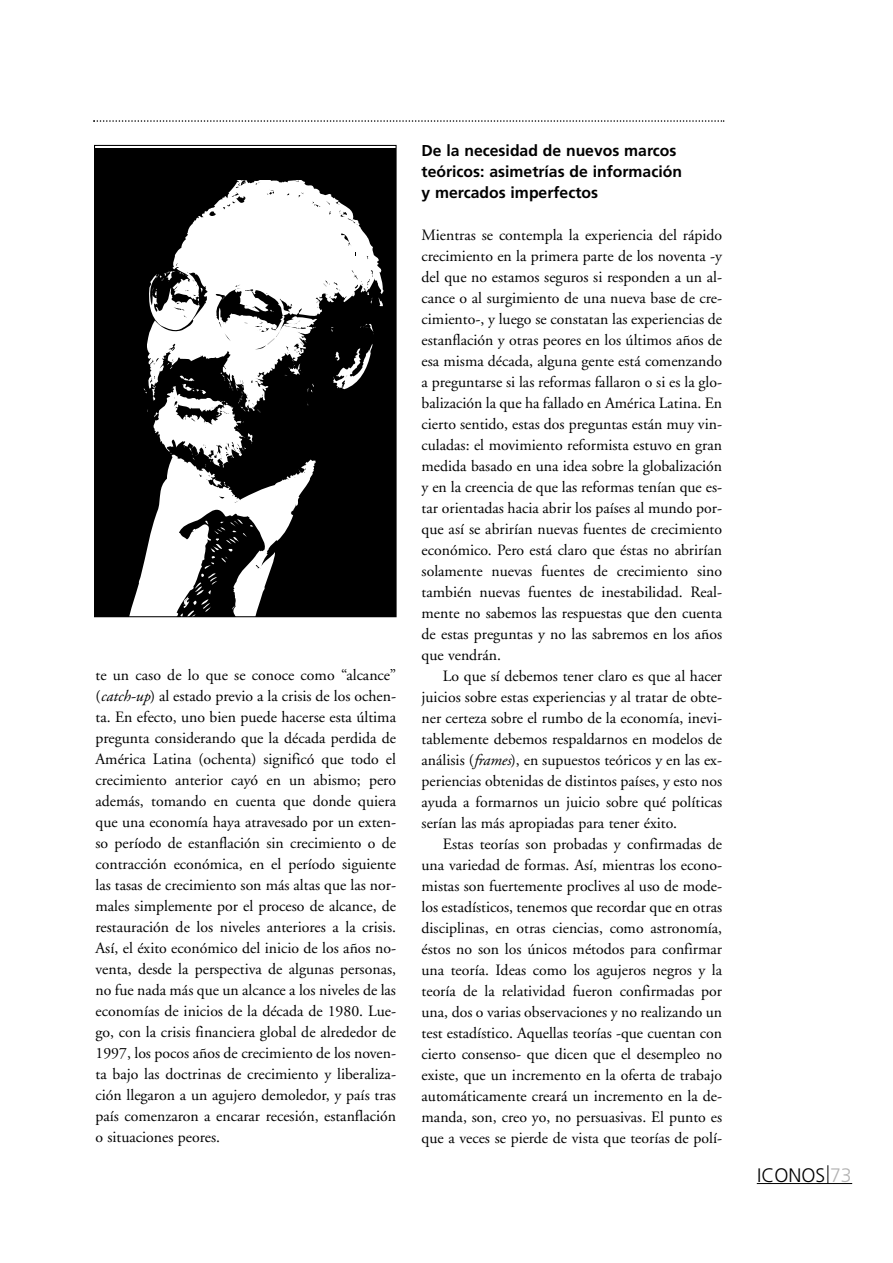
<style>
.page{position:relative;width:893px;height:1263px;background:#fff}
.page>*{position:absolute;margin:0;border:0;box-sizing:border-box;transform-origin:0 0}
.t1{font:300 19.5px "Frutiger";color:#000}
.t2{font:15.75px/21px "Adobe Garamond";color:#000;text-align:justify}
.t3{font:700 15.75px/21px "Frutiger";color:#000}
.s1{font-style:italic}
.s2{color:#b3b3b3}
</style>
<div class="page">
<hr style="left:756px;top:1183px;width:96px;height:1px;background:#000">
<svg style="left:827px;top:1165px;width:1px;height:18px"></svg>
<svg style="left:93px;top:120px;width:631px;height:2px"></svg>
<svg style="left:96px;top:180px;width:298px;height:435px;fill:#000"></svg>
<svg style="left:326px;top:201px;width:4px;height:4px"></svg>
<svg style="left:311px;top:202px;width:9px;height:5px"></svg>
<svg style="left:223px;top:180px;width:80px;height:30px"></svg>
<svg style="left:338px;top:210px;width:9px;height:8px"></svg>
<svg style="left:209px;top:210px;width:8px;height:7px"></svg>
<svg style="left:341px;top:234px;width:10px;height:12px"></svg>
<svg style="left:366px;top:256px;width:4px;height:4px"></svg>
<svg style="left:371px;top:270px;width:4px;height:7px"></svg>
<svg style="left:351px;top:270px;width:7px;height:10px"></svg>
<svg style="left:323px;top:281px;width:17px;height:10px"></svg>
<svg style="left:378px;top:297px;width:5px;height:10px"></svg>
<svg style="left:367px;top:292px;width:5px;height:13px"></svg>
<svg style="left:148px;top:263px;width:57px;height:70px"></svg>
<svg style="left:293px;top:321px;width:7px;height:4px"></svg>
<svg style="left:360px;top:322px;width:14px;height:13px"></svg>
<svg style="left:330px;top:327px;width:4px;height:5px"></svg>
<svg style="left:255px;top:321px;width:14px;height:11px"></svg>
<svg style="left:219px;top:322px;width:12px;height:19px"></svg>
<svg style="left:255px;top:339px;width:19px;height:10px"></svg>
<svg style="left:284px;top:359px;width:19px;height:19px"></svg>
<svg style="left:333px;top:344px;width:40px;height:45px"></svg>
<svg style="left:306px;top:384px;width:9px;height:8px"></svg>
<svg style="left:144px;top:356px;width:116px;height:111px"></svg>
<svg style="left:298px;top:469px;width:4px;height:3px"></svg>
<svg style="left:212px;top:478px;width:19px;height:10px"></svg>
<svg style="left:172px;top:495px;width:94px;height:120px"></svg>
<div style="left:95px;top:148px;width:300px;height:32px;background:#000"></div>
<div style="left:94px;top:145px;width:302px;height:472px;border:1px solid #000"></div>
<p class="t2" style="left:95px;top:666px;width:302px">te un caso de lo que se conoce como “alcance” (<span class="s1">catch-up</span>) al estado previo a la crisis de los ochen&shy;ta. En efecto, uno bien puede hacerse esta última pregunta considerando que la década perdida de América Latina (ochenta) significó que todo el crecimiento anterior cayó en un abismo; pero además, tomando en cuenta que donde quiera que una economía haya atravesado por un exten&shy;so período de estanflación sin crecimiento o de contracción económica, en el período siguiente las tasas de crecimiento son más altas que las nor&shy;males simplemente por el proceso de alcance, de restauración de los niveles anteriores a la crisis.<br>Así, el éxito económico del inicio de los años no&shy;venta, desde la perspectiva de algunas personas, no fue nada más que un alcance a los niveles de las economías de inicios de la década de 1980. Lue&shy;go, con la crisis financiera global de alrededor de 1997, los pocos años de crecimiento de los noven&shy;ta bajo las doctrinas de crecimiento y liberaliza&shy;ción llegaron a un agujero demoledor, y país tras país comenzaron a encarar recesión, estanflación o situaciones peores.</p>
<p class="t3" style="left:421px;top:141px;width:262px">De la necesidad de nuevos marcos teóricos: asimetrías de información y mercados imperfectos</p>
<p class="t2" style="left:421px;top:226px;width:302px">Mientras se contempla la experiencia del rápido crecimiento en la primera parte de los noventa -y del que no estamos seguros si responden a un al&shy;cance o al surgimiento de una nueva base de cre&shy;cimiento-, y luego se constatan las experiencias de estanflación y otras peores en los últimos años de esa misma década, alguna gente está comenzando a preguntarse si las reformas fallaron o si es la glo&shy;balización la que ha fallado en América Latina. En cierto sentido, estas dos preguntas están muy vin&shy;culadas: el movimiento reformista estuvo en gran medida basado en una idea sobre la globalización y en la creencia de que las reformas tenían que es&shy;tar orientadas hacia abrir los países al mundo por&shy;que así se abrirían nuevas fuentes de crecimiento económico. Pero está claro que éstas no abrirían solamente nuevas fuentes de crecimiento sino también nuevas fuentes de inestabilidad. Real&shy;mente no sabemos las respuestas que den cuenta de estas preguntas y no las sabremos en los años que vendrán.</p>
<p class="t2" style="left:421px;top:667px;width:302px;text-indent:21px">Lo que sí debemos tener claro es que al hacer juicios sobre estas experiencias y al tratar de obte&shy;ner certeza sobre el rumbo de la economía, inevi&shy;tablemente debemos respaldarnos en modelos de análisis (<span class="s1">frames</span>), en supuestos teóricos y en las ex&shy;periencias obtenidas de distintos países, y esto nos ayuda a formarnos un juicio sobre qué políticas serían las más apropiadas para tener éxito.</p>
<p class="t2" style="left:421px;top:835px;width:302px;text-indent:21px">Estas teorías son probadas y confirmadas de una variedad de formas. Así, mientras los econo&shy;mistas son fuertemente proclives al uso de mode&shy;los estadísticos, tenemos que recordar que en otras disciplinas, en otras ciencias, como astronomía, éstos no son los únicos métodos para confirmar una teoría. Ideas como los agujeros negros y la teoría de la relatividad fueron confirmadas por una, dos o varias observaciones y no realizando un test estadístico. Aquellas teorías -que cuentan con cierto consenso- que dicen que el desempleo no existe, que un incremento en la oferta de trabajo automáticamente creará un incremento en la de&shy;manda, son, creo yo, no persuasivas. El punto es que a veces se pierde de vista que teorías de polí-</p>
<p class="t1" style="left:757px;top:1167px;width:96px">ICONOS <span class="s2">73</span></p>
</div>
